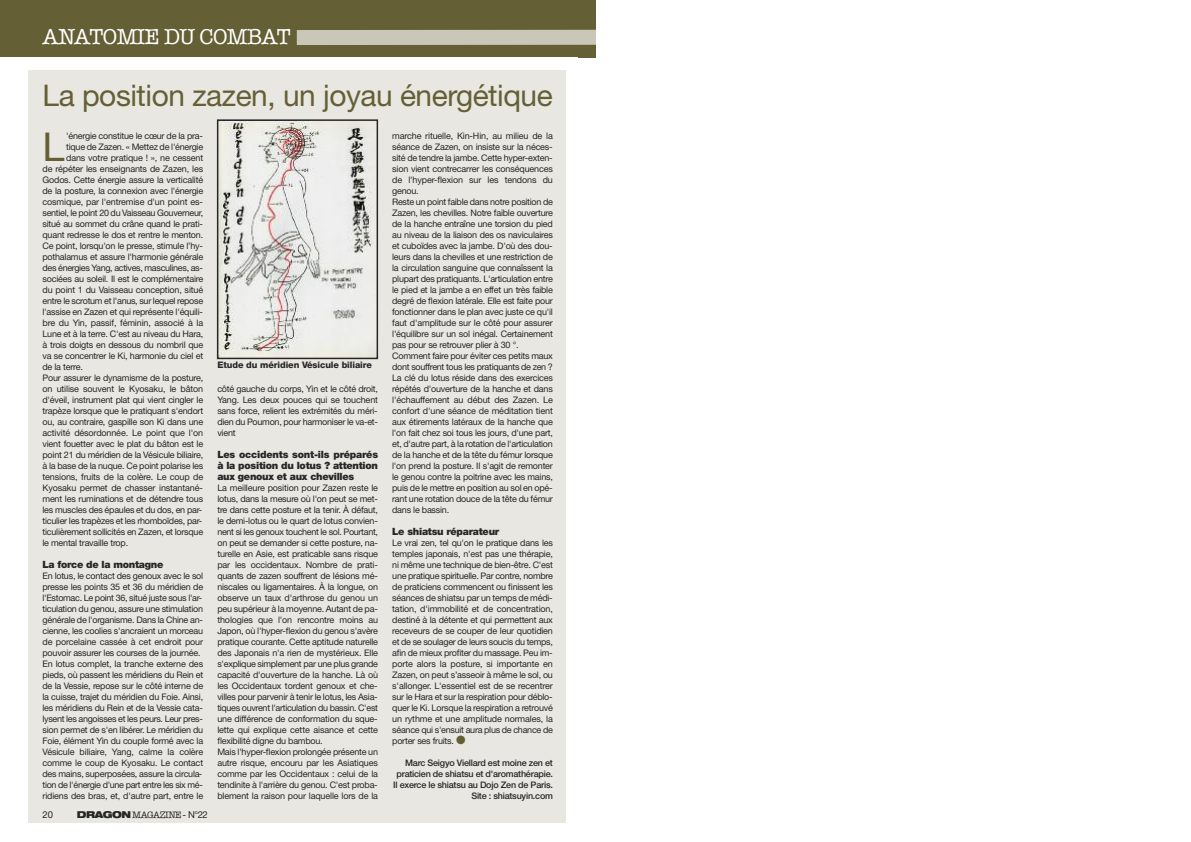
<style>
.page{position:relative;width:1191px;height:842px;background:#fff}
.page>*{position:absolute;margin:0;border:0;box-sizing:border-box;transform-origin:0 0}
.t1{font:39.8px "Helvetica Neue LT Std";color:#645f34}
.t2{font:29.8px "Helvetica Neue LT Std";letter-spacing:-.015em;color:#645f34}
.t3{font:22px "American Typewriter";letter-spacing:-.025em;color:#fff}
.t4{font:900 10px/11px "Helvetica Neue LT Std";letter-spacing:-.025em;color:#272627;text-align:justify}
.t5{font:9.5px "American Typewriter";letter-spacing:-.05em;color:#272627}
.t6{font:9.5px "Helvetica Neue LT Std";color:#272627}
.t7{font:9px/11px "Helvetica Neue LT Std";letter-spacing:-.025em;color:#272627}
.t8{font:500 9px/11px "Helvetica Neue LT Std";letter-spacing:-.025em;color:#272627;text-align:right}
.t9{font:800 9px "Helvetica Neue LT Std";letter-spacing:-.01em;color:#272627}
.s1{font-family:"Helvetica Neue LT Std";font-weight:900;font-stretch:expanded}
.s2{font-family:"Helvetica Neue LT Std"}
.s3{color:#645f34}
</style>
<div class="page">
<div style="left:578px;top:0;width:17px;height:58px;background:#645f34"></div>
<div style="left:28px;top:70px;width:538px;height:753px;background:#e8e7e1"></div>
<div style="left:0;top:0;width:595px;height:57px;background:#645f34"></div>
<svg style="left:297px;top:29px;width:298px;height:16px;background:#c2c0af"></svg>
<img style="left:220px;top:122px;width:152px;height:234px">
<div style="left:217px;top:119px;width:161px;height:240px;border:2px solid #272627"></div>
<h3 class="t3" style="left:43px;top:24px;width:250px">ANATOMIE DU COMBAT</h3>
<h2 class="t2" style="left:43px;top:84px;width:512px">La position zazen, un joyau énergétique</h2>
<h1 class="t1" style="left:43px;top:133px;width:24px">L</h1>
<p class="t7" style="left:66px;top:132px;width:138px">'énergie constitue le cœur de la pra-</p>
<p class="t7" style="left:66px;top:143px;width:139px">tique de Zazen. « Mettez de l'énergie</p>
<p class="t7" style="left:66px;top:154px;width:139px">dans votre pratique ! », ne cessent</p>
<p class="t7" style="left:43px;top:165px;width:162px">de répéter les enseignants de Zazen, les</p>
<p class="t7" style="left:43px;top:176px;width:162px">Godos. Cette énergie assure la verticalité</p>
<p class="t7" style="left:43px;top:187px;width:162px">de la posture, la connexion avec l'énergie</p>
<p class="t7" style="left:43px;top:198px;width:162px">cosmique, par l'entremise d'un point es-</p>
<p class="t7" style="left:43px;top:209px;width:162px">sentiel, le point 20 du Vaisseau Gouverneur,</p>
<p class="t7" style="left:43px;top:220px;width:162px">situé au sommet du crâne quand le prati-</p>
<p class="t7" style="left:43px;top:231px;width:162px">quant redresse le dos et rentre le menton.</p>
<p class="t7" style="left:43px;top:242px;width:162px">Ce point, lorsqu'on le presse, stimule l’hy-</p>
<p class="t7" style="left:43px;top:253px;width:162px">pothalamus et assure l'harmonie générale</p>
<p class="t7" style="left:43px;top:264px;width:162px">des énergies Yang, actives, masculines, as-</p>
<p class="t7" style="left:43px;top:275px;width:162px">sociées au soleil. Il est le complémentaire</p>
<p class="t7" style="left:43px;top:286px;width:162px">du point 1 du Vaisseau conception, situé</p>
<p class="t7" style="left:43px;top:297px;width:162px">entre le scrotum et l'anus, sur lequel repose</p>
<p class="t7" style="left:43px;top:308px;width:162px">l'assise en Zazen et qui représente l'équili-</p>
<p class="t7" style="left:43px;top:319px;width:162px">bre du Yin, passif, féminin, associé à la</p>
<p class="t7" style="left:43px;top:330px;width:162px">Lune et à la terre. C'est au niveau du Hara,</p>
<p class="t7" style="left:43px;top:341px;width:162px">à trois doigts en dessous du nombril que</p>
<p class="t7" style="left:43px;top:352px;width:162px">va se concentrer le Ki, harmonie du ciel et</p>
<p class="t7" style="left:43px;top:363px;width:42px">de la terre.</p>
<p class="t7" style="left:43px;top:374px;width:162px">Pour assurer le dynamisme de la posture,</p>
<p class="t7" style="left:43px;top:385px;width:162px">on utilise souvent le Kyosaku, le bâton</p>
<p class="t7" style="left:43px;top:396px;width:162px">d'éveil, instrument plat qui vient cingler le</p>
<p class="t7" style="left:43px;top:407px;width:162px">trapèze lorsque que le pratiquant s'endort</p>
<p class="t7" style="left:43px;top:418px;width:162px">ou, au contraire, gaspille son Ki dans une</p>
<p class="t7" style="left:43px;top:429px;width:162px">activité désordonnée. Le point que l'on</p>
<p class="t7" style="left:43px;top:440px;width:162px">vient fouetter avec le plat du bâton est le</p>
<p class="t7" style="left:43px;top:451px;width:162px">point 21 du méridien de la Vésicule biliaire,</p>
<p class="t7" style="left:43px;top:462px;width:162px">à la base de la nuque. Ce point polarise les</p>
<p class="t7" style="left:43px;top:473px;width:162px">tensions, fruits de la colère. Le coup de</p>
<p class="t7" style="left:43px;top:484px;width:162px">Kyosaku permet de chasser instantané-</p>
<p class="t7" style="left:43px;top:495px;width:162px">ment les ruminations et de détendre tous</p>
<p class="t7" style="left:43px;top:506px;width:161px">les muscles des épaules et du dos, en par-</p>
<p class="t7" style="left:43px;top:517px;width:161px">ticulier les trapèzes et les rhomboïdes, par-</p>
<p class="t7" style="left:43px;top:528px;width:162px">ticulièrement sollicités en Zazen, et lorsque</p>
<p class="t7" style="left:43px;top:539px;width:87px">le mental travaille trop.</p>
<p class="t4" style="left:43px;top:560px;width:122px">La force de la montagne</p>
<p class="t7" style="left:42px;top:572px;width:162px">En lotus, le contact des genoux avec le sol presse les points 35 et 36 du méridien de l'Estomac. Le point 36, situé juste sous l'ar&shy;ticulation du genou, assure une stimulation générale de l'organisme. Dans la Chine an&shy;cienne, les coolies s'ancraient un morceau de porcelaine cassée à cet endroit pour pouvoir assurer les courses de la journée.<br>En lotus complet, la tranche externe des pieds, où passent les méridiens du Rein et de la Vessie, repose sur le côté interne de la cuisse, trajet du méridien du Foie. Ainsi, les méridiens du Rein et de la Vessie cata&shy;lysent les angoisses et les peurs. Leur pres&shy;sion permet de s'en libérer. Le méridien du Foie, élément Yin du couple formé avec la Vésicule biliaire, Yang, calme la colère comme le coup de Kyosaku. Le contact des mains, superposées, assure la circula&shy;tion de l'énergie d'une part entre les six mé&shy;ridiens des bras, et, d'autre part, entre le</p>
<p class="t6" style="left:43px;top:812px;width:12px">20</p>
<p class="t5" style="left:77px;top:810px;width:132px"><span class="s1">DRAGON</span> MAGAZINE <span class="s2">- N°22</span></p>
<p class="t9" style="left:217px;top:362px;width:156px">Etude du méridien Vésicule biliaire</p>
<p class="t7" style="left:217px;top:385px;width:162px;text-align:justify">côté gauche du corps, Yin et le côté droit, Yang. Les deux pouces qui se touchent sans force, relient les extrémités du méri&shy;dien du Poumon, pour harmoniser le va-et&shy;vient</p>
<p class="t4" style="left:217px;top:450px;width:162px">Les occidents sont-ils préparés à la position du lotus ? attention aux genoux et aux chevilles</p>
<p class="t7" style="left:217px;top:484px;width:162px">La meilleure position pour Zazen reste le lotus, dans la mesure où l'on peut se met&shy;tre dans cette posture et la tenir. À défaut, le demi-lotus ou le quart de lotus convien&shy;nent si les genoux touchent le sol. Pourtant, on peut se demander si cette posture, na&shy;turelle en Asie, est praticable sans risque par les occidentaux. Nombre de prati&shy;quants de zazen souffrent de lésions mé&shy;niscales ou ligamentaires. À la longue, on observe un taux d'arthrose du genou un peu supérieur à la moyenne. Autant de pa&shy;thologies que l'on rencontre moins au Japon, où l'hyper-flexion du genou s'avère pratique courante. Cette aptitude naturelle des Japonais n'a rien de mystérieux. Elle s'explique simplement par une plus grande capacité d'ouverture de la hanche. Là où les Occidentaux tordent genoux et che&shy;villes pour parvenir à tenir le lotus, les Asia&shy;tiques ouvrent l'articulation du bassin. C'est une différence de conformation du sque&shy;lette qui explique cette aisance et cette flexibilité digne du bambou.<br>Mais l'hyper-flexion prolongée présente un autre risque, encouru par les Asiatiques comme par les Occidentaux : celui de la tendinite à l'arrière du genou. C'est proba&shy;blement la raison pour laquelle lors de la</p>
<p class="t7" style="left:392px;top:132px;width:162px">marche rituelle, Kin-Hin, au milieu de la séance de Zazen, on insiste sur la néces&shy;sité de tendre la jambe. Cette hyper-exten&shy;sion vient contrecarrer les conséquences de l'hyper-flexion sur les tendons du genou.<br>Reste un point faible dans notre position de Zazen, les chevilles. Notre faible ouverture de la hanche entraîne une torsion du pied au niveau de la liaison des os naviculaires et cuboïdes avec la jambe. D'où des dou&shy;leurs dans la chevilles et une restriction de la circulation sanguine que connaîssent la plupart des pratiquants. L'articulation entre le pied et la jambe a en effet un très faible degré de flexion latérale. Elle est faite pour fonctionner dans le plan avec juste ce qu'il faut d'amplitude sur le côté pour assurer l'équilibre sur un sol inégal. Certainement pas pour se retrouver plier à 30 °.<br>Comment faire pour éviter ces petits maux dont souffrent tous les pratiquants de zen ?<br>La clé du lotus réside dans des exercices répétés d'ouverture de la hanche et dans l'échauffement au début des Zazen. Le confort d'une séance de méditation tient aux étirements latéraux de la hanche que l'on fait chez soi tous les jours, d'une part, et, d'autre part, à la rotation de l'articulation de la hanche et de la tête du fémur lorsque l'on prend la posture. Il s'agit de remonter le genou contre la poitrine avec les mains, puis de le mettre en position au sol en opé&shy;rant une rotation douce de la tête du fémur dans le bassin.</p>
<p class="t4" style="left:392px;top:527px;width:109px">Le shiatsu réparateur</p>
<p class="t7" style="left:392px;top:539px;width:162px;text-align:justify">Le vrai zen, tel qu'on le pratique dans les temples japonais, n'est pas une thérapie, ni même une technique de bien-être. C'est une pratique spirituelle. Par contre, nombre de praticiens commencent ou finissent les séances de shiatsu par un temps de médi&shy;tation, d'immobilité et de concentration, destiné à la détente et qui permettent aux receveurs de se couper de leur quotidien et de se soulager de leurs soucis du temps, afin de mieux profiter du massage. Peu im&shy;porte alors la posture, si importante en Zazen, on peut s’asseoir à même le sol, ou s'allonger. L'essentiel est de se recentrer sur le Hara et sur la respiration pour déblo&shy;quer le Ki. Lorsque la respiration a retrouvé un rythme et une amplitude normales, la séance qui s'ensuit aura plus de chance de porter ses fruits. <span class="s3">●</span></p>
<p class="t8" style="left:393px;top:759px;width:161px">Marc Seigyo Viellard est moine zen et praticien de shiatsu et d'aromathérapie.<br>Il exerce le shiatsu au Dojo Zen de Paris.<br>Site : shiatsuyin.com</p>
</div>
